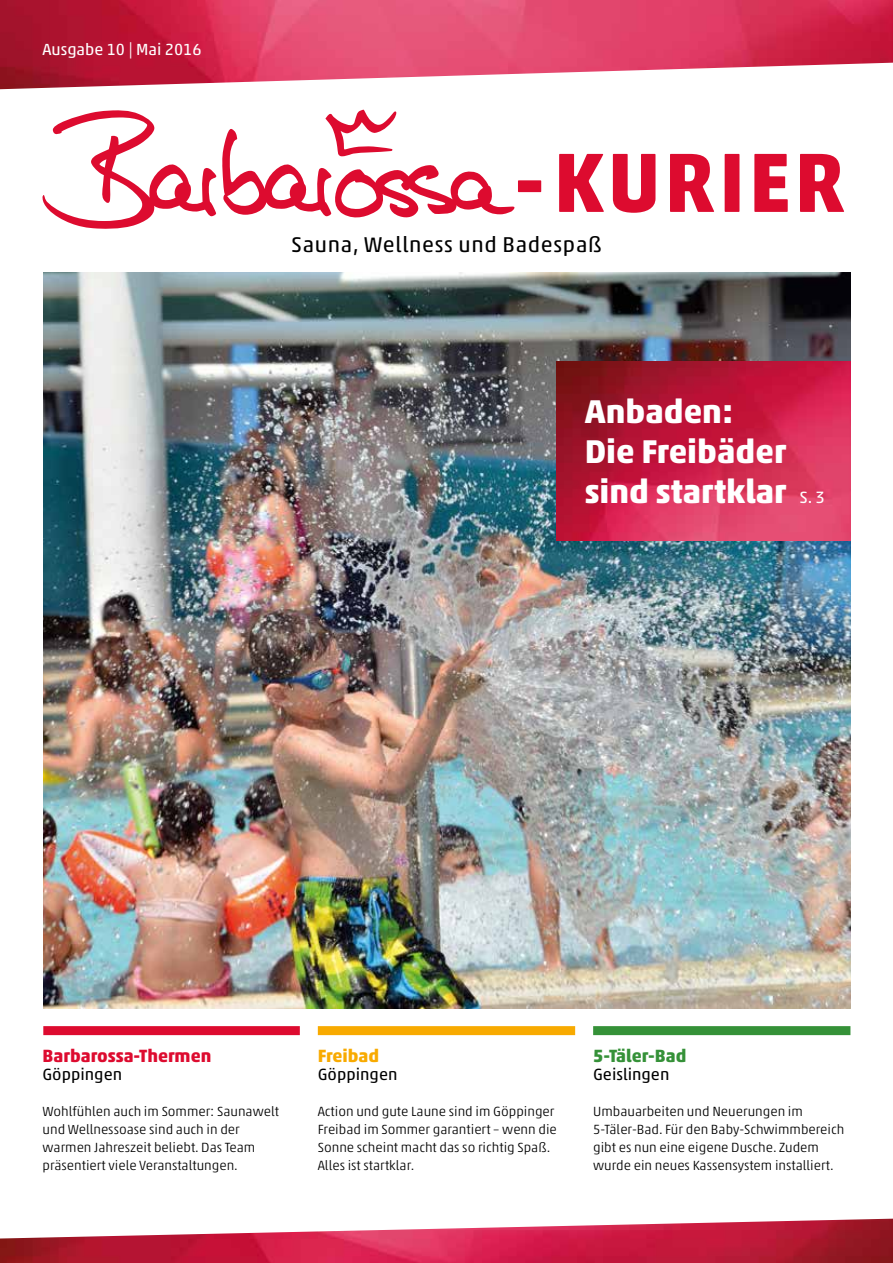
<style>
.page{position:relative;width:893px;height:1263px;background:#fff}
.page>*{position:absolute;margin:0;border:0;box-sizing:border-box;transform-origin:0 0}
.t1{font:700 33.45px/40px "Akko Std";color:#fff}
.t2{font:21.75px "Akko Std";letter-spacing:.03em;color:#000}
.t3{font:700 18px "Akko Std";color:#dd0b2f}
.t4{font:700 18px "Akko Std";color:#359138}
.t5{font:700 18px "Akko Std";color:#f8aa00}
.t6{font:16.5px "Akko Pro";color:#000}
.t7{font:16.35px "Akko Std";color:#fff}
.t8{font:300 13.5px/18px "Akko Pro";color:#000}
.s1{font-weight:400;font-size:16.65px}
</style>
<div class="page">
<img style="left:44px;top:272px;width:806px;height:736px">
<img style="left:0;top:0;width:893px;height:89px">
<img style="left:0;top:1219px;width:893px;height:44px">
<img style="left:557px;top:361px;width:293px;height:179px">
<div style="left:43px;top:1026px;width:257px;height:9px;background:#dd0b2f"></div>
<div style="left:318px;top:1026px;width:257px;height:9px;background:#f8aa00"></div>
<div style="left:593px;top:1026px;width:257px;height:9px;background:#359138"></div>
<svg style="left:43px;top:110px;width:472px;height:119px"></svg>
<svg style="left:325px;top:110px;width:72px;height:47px"></svg>
<div style="left:518px;top:180px;width:23px;height:12px;background:#dd0b2f"></div>
<svg style="left:559px;top:154px;width:45px;height:58px"></svg>
<svg style="left:613px;top:154px;width:42px;height:59px"></svg>
<svg style="left:670px;top:154px;width:44px;height:58px"></svg>
<div style="left:725px;top:154px;width:14px;height:58px;background:#dd0b2f"></div>
<svg style="left:754px;top:154px;width:34px;height:58px"></svg>
<svg style="left:800px;top:154px;width:44px;height:58px"></svg>
<p class="t7" style="left:43px;top:39px;width:160px">Ausgabe 10 | Mai 2016</p>
<h2 class="t2" style="left:291px;top:231px;width:312px">Sauna, Wellness und Badespaß</h2>
<h1 class="t1" style="left:585px;top:391px;width:242px">Anbaden:<br>Die Freibäder sind startklar <span class="s1">S. 3</span></h1>
<h3 class="t3" style="left:43px;top:1045px;width:170px">Barbarossa-Thermen</h3>
<p class="t6" style="left:43px;top:1064px;width:81px">Göppingen</p>
<h3 class="t5" style="left:318px;top:1045px;width:63px">Freibad</h3>
<p class="t6" style="left:318px;top:1064px;width:81px">Göppingen</p>
<h3 class="t4" style="left:593px;top:1045px;width:95px">5-Täler-Bad</h3>
<p class="t6" style="left:593px;top:1064px;width:78px">Geislingen</p>
<p class="t8" style="left:43px;top:1102px;width:238px">Wohlfühlen auch im Sommer: Saunawelt und Wellnessoase sind auch in der warmen Jahreszeit beliebt. Das Team präsentiert viele Veranstaltungen.</p>
<p class="t8" style="left:318px;top:1102px;width:241px">Action und gute Laune sind im Göppinger Freibad im Sommer garantiert – wenn die Sonne scheint macht das so richtig Spaß.<br>Alles ist startklar.</p>
<p class="t8" style="left:593px;top:1102px;width:253px">Umbauarbeiten und Neuerungen im 5-Täler-Bad. Für den Baby-Schwimmbereich gibt es nun eine eigene Dusche. Zudem wurde ein neues Kassensystem installiert.</p>
</div>
